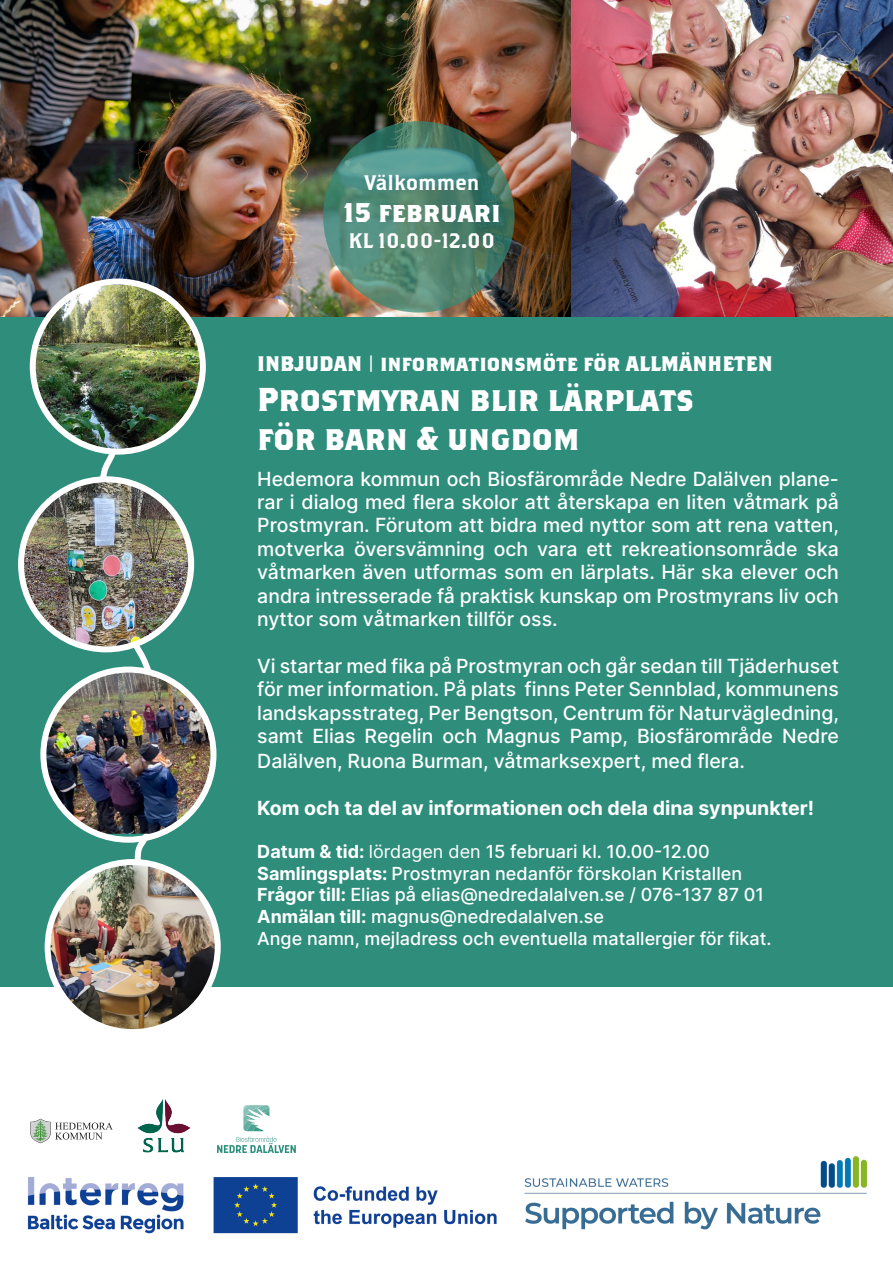
<style>
.page{position:relative;width:893px;height:1263px;background:#fff}
.page>*{position:absolute;margin:0;border:0;box-sizing:border-box;transform-origin:0 0}
.t1{font:700 33px/39.6px "Brothers OT";color:#fff}
.t2{font:700 27px "Brothers OT";color:#fff}
.t3{font:700 21px "Brothers OT";color:#fff}
.t4{font:21px "Brothers OT";color:#fff}
.t5{font:500 19.5px/23.4px "Inter";color:#fff;text-align:justify}
.t6{font:700 19.5px "Inter";color:#fff}
.t7{font:500 18px/21.6px "Inter";color:#fff}
.t8{font:7.5px "Inter";color:#231f20}
.s1{font-weight:700}
.s2{font-weight:400}
</style>
<div class="page">
<div style="left:0;top:289px;width:893px;height:697px;background:#2f8d7c"></div>
<img style="left:0;top:0;width:893px;height:317px">
<svg style="left:91px;top:452px;width:75px;height:421px"></svg>
<img style="left:21px;top:479px;width:170px;height:170px;border-radius:85px">
<div style="left:18px;top:476px;width:176px;height:176px;border:6px solid #fff;border-radius:50%"></div>
<img style="left:44px;top:669px;width:169px;height:165px">
<div style="left:40px;top:666px;width:176px;height:177px;border:6px solid #fff;border-radius:50%"></div>
<svg style="left:323px;top:121px;width:191px;height:192px"></svg>
<img style="left:48px;top:862px;width:170px;height:170px;border-radius:85px">
<div style="left:45px;top:859px;width:176px;height:176px;border:6px solid #fff;border-radius:50%"></div>
<img style="left:33px;top:285px;width:170px;height:164px">
<div style="left:30px;top:279px;width:176px;height:176px;border:6px solid #fff;border-radius:50%"></div>
<img style="left:27px;top:1156px;width:841px;height:78px">
<svg style="left:30px;top:1119px;width:83px;height:24px"></svg>
<img style="left:124px;top:1099px;width:79px;height:64px">
<svg style="left:217px;top:1105px;width:79px;height:48px"></svg>
<p class="t4" style="left:364px;top:173px;width:117px">Välkommen</p>
<p class="t2" style="left:343px;top:201px;width:159px">15 februari</p>
<p class="t4" style="left:349px;top:231px;width:148px">KL 10.00-12.00</p>
<p class="t8" style="left:620px;top:255px;width:51px;rotate:63deg">vecteezy.com</p>
<p class="t3" style="left:257px;top:354px;width:517px">INBJUDAN | informationsmöte för ALLMÄNHETEN</p>
<p class="t1" style="left:257px;top:381px;width:438px">Prostmyran blir lärplats för barn &amp; ungdom</p>
<p class="t5" style="left:257px;top:466px;width:583px">Hedemora kommun och Biosfärområde Nedre Dalälven plane&shy;rar i dialog med flera skolor att återskapa en liten våtmark på Prostmyran. Förutom att bidra med nyttor som att rena vatten, motverka översvämning och vara ett rekreationsområde ska våtmarken även utformas som en lärplats. Här ska elever och andra intresserade få praktisk kunskap om Prostmyrans liv och nyttor som våtmarken tillför oss.</p>
<p class="t5" style="left:257px;top:654px;width:583px">Vi startar med fika på Prostmyran och går sedan till Tjäderhuset för mer information. På plats finns Peter Sennblad, kommunens landskapsstrateg, Per Bengtson, Centrum för Naturvägledning, samt Elias Regelin och Magnus Pamp, Biosfärområde Nedre</p>
<p class="t5" style="left:257px;top:749px;width:489px">Dalälven, Ruona Burman, våtmarksexpert, med flera.</p>
<p class="t6" style="left:257px;top:794px;width:558px">Kom och ta del av informationen och dela dina synpunkter!</p>
<p class="t7" style="left:257px;top:840px;width:454px"><span class="s1">Datum &amp; tid:</span> <span class="s2">lördagen den</span> 15 februari kl. 10.00-12.00</p>
<p class="t7" style="left:257px;top:862px;width:516px"><span class="s1">Samlingsplats:</span> Prostmyran nedanför förskolan Kristallen <span class="s1">Frågor till:</span> Elias på elias@nedredalalven.se / 076-137 87 01<br><span class="s1">Anmälan till:</span> magnus@nedredalalven.se<br>Ange namn, mejladress och eventuella matallergier för fikat.</p>
</div>
